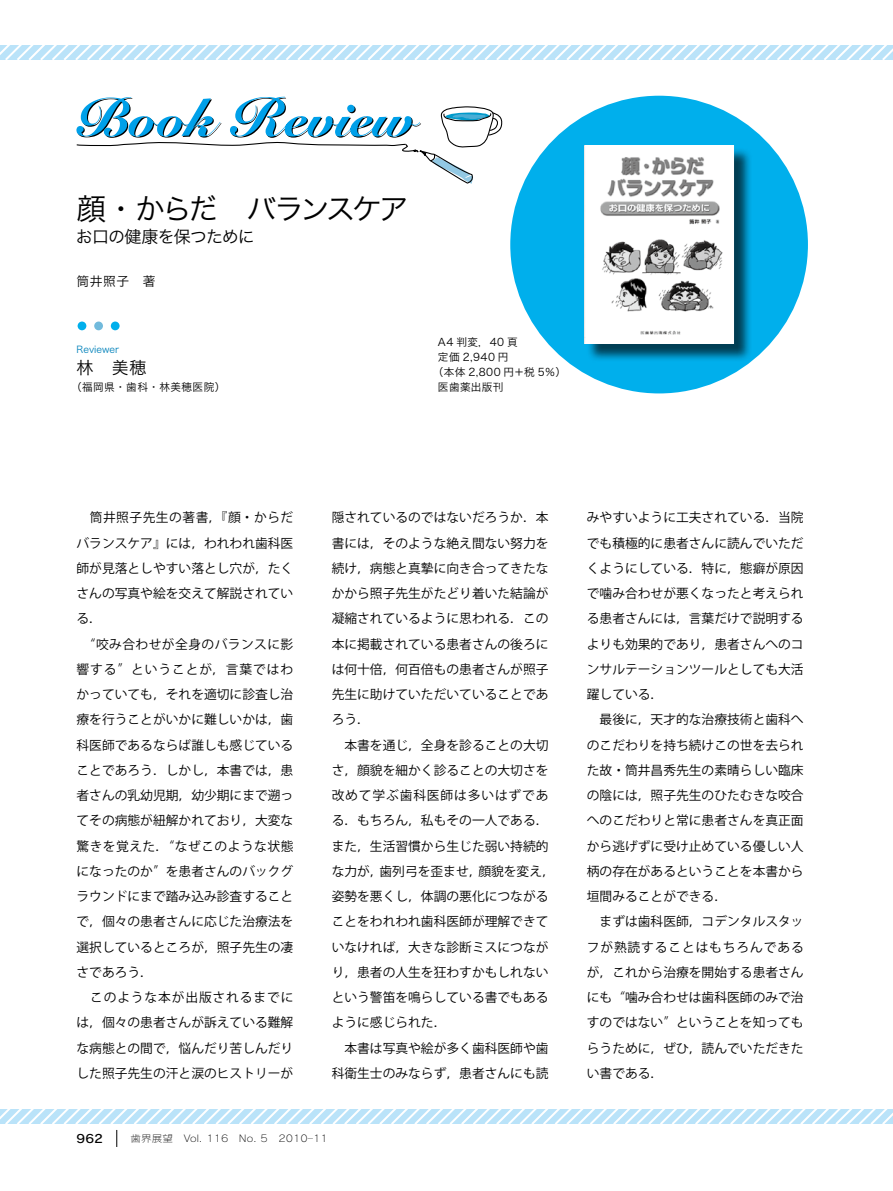
<style>
.page{position:relative;width:893px;height:1191px;background:#fff}
.page>*{position:absolute;margin:0;border:0;box-sizing:border-box;transform-origin:0 0}
.t1{font:29.7px "Hira Kaku Pro W3";letter-spacing:-.105em;color:#000}
.t2{font:16.95px "Hira Kaku Pro W3";letter-spacing:-.055em;color:#000}
.t3{font:12.75px/25.2px "Koz Go Pro";color:#000}
.t4{font:12.75px "Hira Kaku Pro W3";color:#000}
.t5{font:11.55px "Rodin Pro DB";color:#000;scale:1.11 1}
.t6{font:10.65px "Hira Kaku Pro W3";letter-spacing:.04em;color:#000}
.t7{font:9.6px "Rodin Pro L";color:#000;scale:1.11 1}
.t8{font:9.6px "Hira Kaku Pro W3";color:#0081ba}
</style>
<div class="page">
<svg style="left:0;top:45px;width:893px;height:15px"></svg>
<svg style="left:0;top:1109px;width:893px;height:38px"></svg>
<div style="left:510px;top:96px;width:298px;height:297px;background:#00afec;border-radius:50%"></div>
<div style="left:78px;top:321px;width:8px;height:9px;background:#00afec;border-radius:50%"></div>
<div style="left:94px;top:321px;width:9px;height:9px;background:#71badc;border-radius:50%"></div>
<div style="left:111px;top:321px;width:9px;height:9px;background:#00afec;border-radius:50%"></div>
<svg style="left:76px;top:97px;width:427px;height:87px"></svg>
<div style="left:586px;top:147px;width:167px;height:215px;background:#000;opacity:.65"></div>
<img style="left:586px;top:147px;width:146px;height:195px">
<div style="left:584px;top:145px;width:150px;height:199px;border:1px solid #fff"></div>
<h1 class="t1" style="left:77px;top:182px;width:334px">顔・からだ　バランスケア</h1>
<h2 class="t2" style="left:76px;top:221px;width:180px">お口の健康を保つために</h2>
<p class="t4" style="left:77px;top:269px;width:81px">筒井照子　著</p>
<p class="t8" style="left:77px;top:341px;width:44px">Reviewer</p>
<h2 class="t2" style="left:77px;top:353px;width:72px">林　美穂</h2>
<p class="t6" style="left:71px;top:377px;width:156px">（福岡県・歯科・林美穂医院）</p>
<p class="t6" style="left:438px;top:333px;width:81px">A4 判変，40 頁</p>
<p class="t6" style="left:438px;top:348px;width:72px">定価 2,940 円</p>
<p class="t6" style="left:433px;top:363px;width:135px">（本体 2,800 円＋税 5％）</p>
<p class="t6" style="left:438px;top:377px;width:67px">医歯薬出版刊</p>
<p class="t3" style="left:77px;top:505px;width:218px">　筒井照子先生の著書，『顔・からだバランスケア』には，われわれ歯科医師が見落としやすい落とし穴が，たくさんの写真や絵を交えて解説されている．<br>　“咬み合わせが全身のバランスに影響する”ということが，言葉ではわかっていても，それを適切に診査し治療を行うことがいかに難しいかは，歯科医師であるならば誰しも感じていることであろう．しかし，本書では，患者さんの乳幼児期，幼少期にまで遡ってその病態が紐解かれており，大変な驚きを覚えた．“なぜこのような状態になったのか”を患者さんのバックグラウンドにまで踏み込み診査することで，個々の患者さんに応じた治療法を選択しているところが，照子先生の凄さであろう．<br>　このような本が出版されるまでには，個々の患者さんが訴えている難解な病態との間で，悩んだり苦しんだりした照子先生の汗と涙のヒストリーが</p>
<p class="t3" style="left:332px;top:505px;width:225px">隠されているのではないだろうか．本書には，そのような絶え間ない努力を続け，病態と真摯に向き合ってきたなかから照子先生がたどり着いた結論が凝縮されているように思われる．この本に掲載されている患者さんの後ろには何十倍，何百倍もの患者さんが照子先生に助けていただいていることであろう．<br>　本書を通じ，全身を診ることの大切さ，顔貌を細かく診ることの大切さを改めて学ぶ歯科医師は多いはずである．もちろん，私もその一人である．また，生活習慣から生じた弱い持続的な力が，歯列弓を歪ませ，顔貌を変え，姿勢を悪くし，体調の悪化につながることをわれわれ歯科医師が理解できていなければ，大きな診断ミスにつながり，患者の人生を狂わすかもしれないという警笛を鳴らしている書でもあるように感じられた．<br>　本書は写真や絵が多く歯科医師や歯科衛生士のみならず，患者さんにも読</p>
<p class="t3" style="left:587px;top:505px;width:218px">みやすいように工夫されている．当院でも積極的に患者さんに読んでいただくようにしている．特に，態癖が原因で噛み合わせが悪くなったと考えられる患者さんには，言葉だけで説明するよりも効果的であり，患者さんへのコンサルテーションツールとしても大活躍している．<br>　最後に，天才的な治療技術と歯科へのこだわりを持ち続けこの世を去られた故・筒井昌秀先生の素晴らしい臨床の陰には，照子先生のひたむきな咬合へのこだわりと常に患者さんを真正面から逃げずに受け止めている優しい人柄の存在があるということを本書から垣間みることができる．<br>　まずは歯科医師，コデンタルスタッフが熟読することはもちろんであるが，これから治療を開始する患者さんにも“噛み合わせは歯科医師のみで治すのではない”ということを知ってもらうために，ぜひ，読んでいただきたい書である．</p>
<p class="t5" style="left:77px;top:1130px;width:25px">962</p>
<p class="t7" style="left:131px;top:1132px;width:179px">歯界展望　Vol. 116　No. 5　2010―11</p>
</div>
